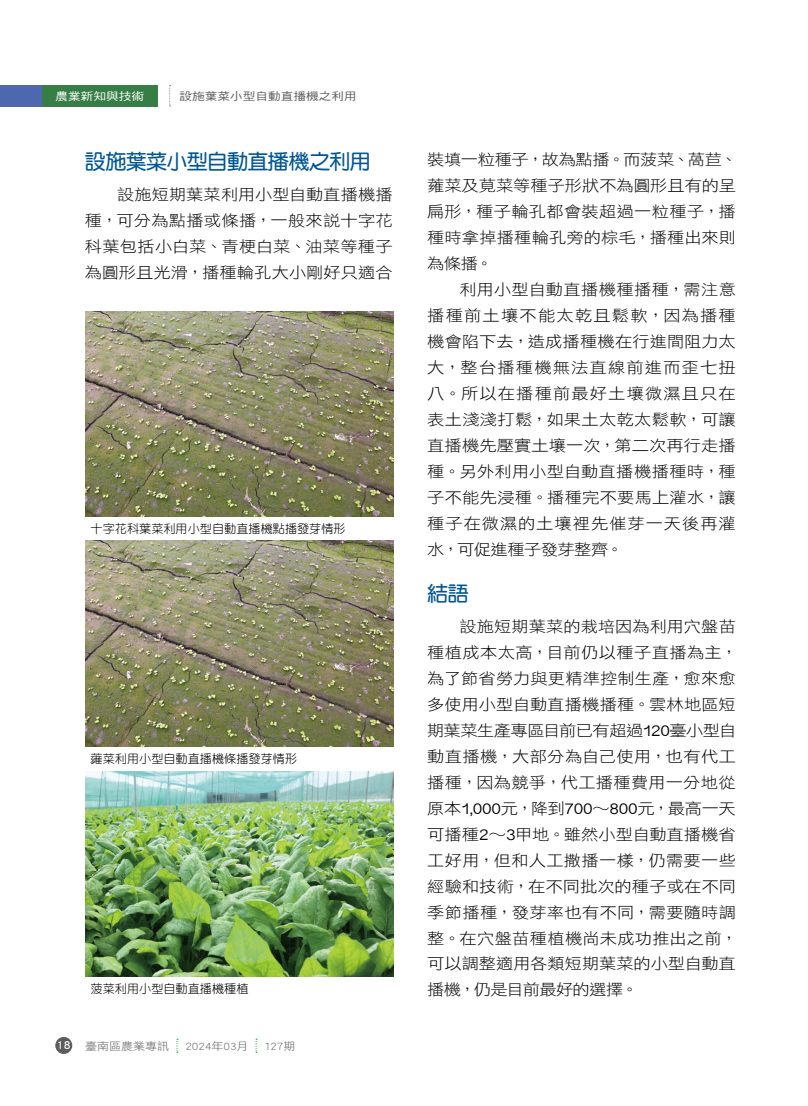
<style>
.page{position:relative;width:808px;height:1106px;background:#fff}
.page>*{position:absolute;margin:0;border:0;box-sizing:border-box;transform-origin:0 0}
.t1{font:21px "DF Yuan Std W7";letter-spacing:-.03em;color:#005794}
.t2{font:15.6px/26px "DF Hei Std W3";letter-spacing:.01em;color:#000;text-align:justify;scale:1.11 1}
.t3{font:12.15px "DF Yuan Std W3";color:#000}
.t4{font:10.8px "DF Hei Std W3";color:#5e5d5d;scale:1.11 1}
.t5{font:10.8px "DF Hei Std W5";letter-spacing:.005em;color:#5e5d5d;scale:1.17 1}
.t6{font:10.8px "DF Hei Std W5";letter-spacing:.005em;color:#fff;scale:1.17 1}
.t7{font:10.5px "Li Hei Pro";color:#fff}
.s1{font-family:"Gujarati Sangam MN"}
</style>
<div class="page">
<div style="left:55px;top:1037px;width:17px;height:17px;background:#5e5d5d;border-radius:50%"></div>
<svg style="left:169px;top:85px;width:2px;height:22px"></svg>
<div style="left:0;top:85px;width:157px;height:21px;background:#367d46"></div>
<div style="left:0;top:85px;width:41px;height:21px;background:#4e68b0"></div>
<svg style="left:176px;top:1038px;width:2px;height:14px"></svg>
<img style="left:85px;top:311px;width:308px;height:205px">
<img style="left:85px;top:541px;width:308px;height:205px">
<img style="left:85px;top:771px;width:308px;height:205px">
<p class="t6" style="left:55px;top:90px;width:77px">農業新知與技術</p>
<p class="t5" style="left:179px;top:90px;width:153px">設施葉菜小型自動直播機之利用</p>
<h1 class="t1" style="left:85px;top:150px;width:287px">設施葉菜小型自動直播機之利用</h1>
<p class="t2" style="left:85px;top:181px;width:279px;text-indent:32px">設施短期葉菜利用小型自動直播機播種，可分為點播或條播，一般來說十字花科葉包括小白菜、青梗白菜、油菜等種子為圓形且光滑，播種輪孔大小剛好只適合</p>
<p class="t3" style="left:91px;top:522px;width:257px">十字花科葉菜利用小型自動直播機點播發芽情形</p>
<p class="t3" style="left:91px;top:752px;width:208px">蕹菜利用小型自動直播機條播發芽情形</p>
<p class="t3" style="left:91px;top:982px;width:159px">菠菜利用小型自動直播機種植</p>
<p class="t7" style="left:57px;top:1040px;width:15px">18</p>
<p class="t4" style="left:85px;top:1039px;width:77px">臺南區農業專訊</p>
<p class="t4" style="left:185px;top:1039px;width:58px">2024年03月</p>
<p class="t4" style="left:264px;top:1039px;width:30px">127期</p>
<p class="t2" style="left:427px;top:146px;width:281px">裝填一粒種子，故為點播。而菠菜、萵苣、蕹菜及莧菜等種子形狀不為圓形且有的呈扁形，種子輪孔都會裝超過一粒種子，播種時拿掉播種輪孔旁的棕毛，播種出來則為條播。</p>
<p class="t2" style="left:427px;top:276px;width:280px;text-indent:32px">利用小型自動直播機種播種，需注意播種前土壤不能太乾且鬆軟，因為播種機會陷下去，造成播種機在行進間阻力太大，整台播種機無法直線前進而歪七扭八。所以在播種前最好土壤微濕且只在表土淺淺打鬆，如果土太乾太鬆軟，可讓直播機先壓實土壤一次，第二次再行走播種。另外利用小型自動直播機播種時，種子不能先浸種。播種完不要馬上灌水，讓種子在微濕的土壤裡先催芽一天後再灌水，可促進種子發芽整齊。</p>
<h1 class="t1" style="left:427px;top:582px;width:43px">結語</h1>
<p class="t2" style="left:427px;top:613px;width:281px;text-indent:32px">設施短期葉菜的栽培因為利用穴盤苗種植成本太高，目前仍以種子直播為主，為了節省勞力與更精準控制生產，愈來愈多使用小型自動直播機播種。雲林地區短期葉菜生產專區目前已有超過<span class="s1">120</span>臺小型自動直播機，大部分為自己使用，也有代工播種，因為競爭，代工播種費用一分地從原本<span class="s1">1,000</span>元，降到<span class="s1">700</span>～<span class="s1">800</span>元，最高一天可播種<span class="s1">2</span>～<span class="s1">3</span>甲地。雖然小型自動直播機省工好用，但和人工撒播一樣，仍需要一些經驗和技術，在不同批次的種子或在不同季節播種，發芽率也有不同，需要隨時調整。在穴盤苗種植機尚未成功推出之前，可以調整適用各類短期葉菜的小型自動直播機，仍是目前最好的選擇。</p>
</div>
